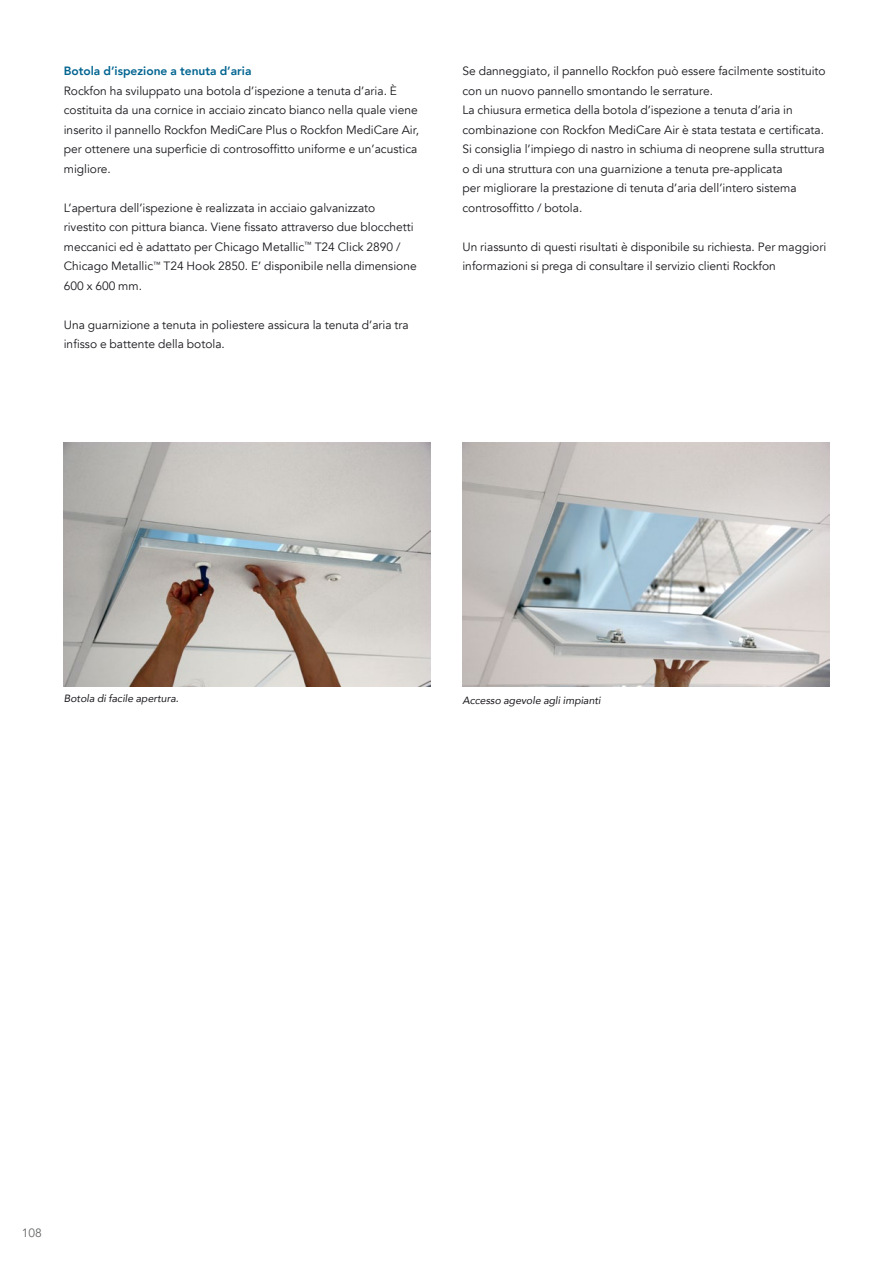
<style>
.page{position:relative;width:893px;height:1263px;background:#fff}
.page>*{position:absolute;margin:0;border:0;box-sizing:border-box;transform-origin:0 0}
.t1{font:12px/19.5px "Avenir";color:#1a171c}
.t2{font:800 12px "Avenir";color:#006490}
.t3{font:12px "Avenir";color:#646567}
.t4{font:italic 10.5px "Avenir";color:#1a171c}
</style>
<div class="page">
<img style="left:462px;top:442px;width:367px;height:244px">
<img style="left:64px;top:442px;width:367px;height:244px">
<p class="t2" style="left:64px;top:62px;width:189px">Botola d’ispezione a tenuta d’aria</p>
<p class="t1" style="left:64px;top:81px;width:357px">Rockfon ha sviluppato una botola d’ispezione a tenuta d’aria. costituita da una cornice in acciaio zincato bianco nella quale viene inserito il pannello Rockfon MediCare Plus o Rockfon MediCare Air, per ottenere una superficie di controsoffitto uniforme e un’acustica migliore.</p>
<p class="t1" style="left:64px;top:198px;width:354px">L’apertura dell’ispezione è realizzata in acciaio galvanizzato rivestito con pittura bianca. Viene fissato attraverso due blocchetti meccanici ed è adattato per Chicago Metallic<sup>™</sup> T24 Click 2890 / Chicago Metallic<sup>™</sup> T24 Hook 2850. E’ disponibile nella dimensione 600 x 600 mm.</p>
<p class="t1" style="left:64px;top:315px;width:346px">Una guarnizione a tenuta in poliestere assicura la tenuta d’aria tra infisso e battente della botola.</p>
<p class="t1" style="left:462px;top:61px;width:365px">Se danneggiato, il pannello Rockfon può essere facilmente sostituito con un nuovo pannello smontando le serrature.<br>La chiusura ermetica della botola d’ispezione a tenuta d’aria in combinazione con Rockfon MediCare Air è stata testata e certificata.<br>Si consiglia l’impiego di nastro in schiuma di neoprene sulla struttura o di una struttura con una guarnizione a tenuta pre-applicata<br>per migliorare la prestazione di tenuta d’aria dell’intero sistema controsoffitto / botola.</p>
<p class="t1" style="left:462px;top:237px;width:365px">Un riassunto di questi risultati è disponibile su richiesta. Per maggiori informazioni si prega di consultare il servizio clienti Rockfon</p>
<p class="t4" style="left:64px;top:691px;width:117px">Botola di facile apertura.</p>
<p class="t4" style="left:462px;top:694px;width:140px">Accesso agevole agli impianti</p>
<p class="t3" style="left:22px;top:1226px;width:22px">108</p>
</div>
